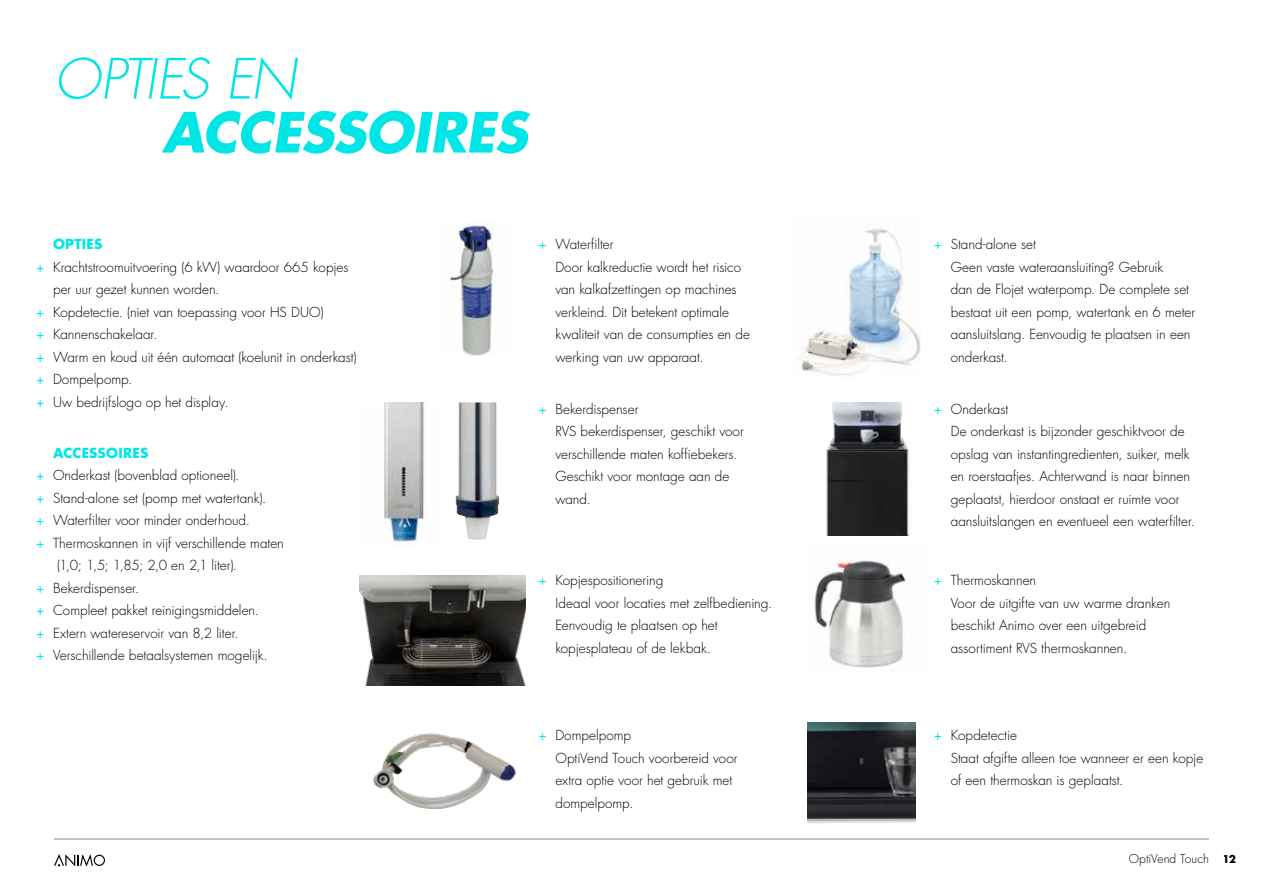
<style>
.page{position:relative;width:1263px;height:893px;background:#fff}
.page>*{position:absolute;margin:0;border:0;box-sizing:border-box;transform-origin:0 0}
.t1{font:italic 700 54px "Futura Std";letter-spacing:-.02em;color:#00e6e6}
.t2{font:italic 300 54px "Futura Std";letter-spacing:-.045em;color:#00e6e6}
.t3{font:300 13.5px/22.5px "Futura Std";color:#000}
.t4{font:700 13.5px "Futura Std";letter-spacing:.015em;color:#00e6e6}
.t5{font:300 12px "Futura Std";letter-spacing:.005em;color:#000}
.s1{font-weight:400;color:#00e6e6}
.s2{font-weight:700;font-size:10.5px}
</style>
<div class="page">
<img style="left:797px;top:229px;width:124px;height:147px">
<img style="left:814px;top:560px;width:97px;height:108px">
<img style="left:450px;top:222px;width:52px;height:134px">
<img style="left:456px;top:402px;width:43px;height:138px">
<img style="left:808px;top:723px;width:107px;height:100px">
<img style="left:826px;top:402px;width:84px;height:134px">
<img style="left:384px;top:402px;width:43px;height:144px">
<img style="left:360px;top:575px;width:165px;height:111px">
<svg style="left:54px;top:854px;width:51px;height:13px"></svg>
<hr style="left:54px;top:839px;width:1155px;height:1px;background:#888c86">
<img style="left:373px;top:733px;width:143px;height:76px">
<h1 class="t2" style="left:54px;top:46px;width:243px">OPTIES EN</h1>
<h1 class="t1" style="left:162px;top:96px;width:367px">ACCESSOIRES</h1>
<p class="t4" style="left:53px;top:235px;width:51px">OPTIES</p>
<p class="t3" style="left:36px;top:256px;width:314px"><span class="s1">+</span> Krachtstroomuitvoering (6 kW) waardoor 665 kopjes</p>
<p class="t3" style="left:53px;top:278px;width:168px">per uur gezet kunnen worden.</p>
<p class="t3" style="left:36px;top:301px;width:289px"><span class="s1">+</span> Kopdetectie. (niet van toepassing voor HS DUO)</p>
<p class="t3" style="left:36px;top:324px;width:123px"><span class="s1">+</span> Kannenschakelaar.</p>
<p class="t3" style="left:36px;top:346px;width:322px"><span class="s1">+</span> Warm en koud uit één automaat (koelunit in onderkast)</p>
<p class="t3" style="left:36px;top:369px;width:98px"><span class="s1">+</span> Dompelpomp.</p>
<p class="t3" style="left:36px;top:391px;width:194px"><span class="s1">+</span> Uw bedrijfslogo op het display.</p>
<p class="t4" style="left:53px;top:444px;width:97px">ACCESSOIRES</p>
<p class="t3" style="left:36px;top:464px;width:205px"><span class="s1">+</span> Onderkast (bovenblad optioneel).</p>
<p class="t3" style="left:36px;top:487px;width:232px"><span class="s1">+</span> Stand-alone set (pomp met watertank).</p>
<p class="t3" style="left:36px;top:509px;width:215px"><span class="s1">+</span> Waterfilter voor minder onderhoud.</p>
<p class="t3" style="left:36px;top:532px;width:249px"><span class="s1">+</span> Thermoskannen in vijf verschillende maten</p>
<p class="t3" style="left:57px;top:554px;width:181px">(1,0; 1,5; 1,85; 2,0 en 2,1 liter).</p>
<p class="t3" style="left:36px;top:577px;width:105px"><span class="s1">+</span> Bekerdispenser.</p>
<p class="t3" style="left:36px;top:599px;width:224px"><span class="s1">+</span> Compleet pakket reinigingsmiddelen.</p>
<p class="t3" style="left:36px;top:622px;width:204px"><span class="s1">+</span> Extern watereservoir van 8,2 liter.</p>
<p class="t3" style="left:36px;top:644px;width:233px"><span class="s1">+</span> Verschillende betaalsystemen mogelijk.</p>
<p class="t3" style="left:555px;top:234px;width:196px;text-indent:-17px"><span class="s1">+</span> Waterfilter<br>Door kalkreductie wordt het risico van kalkafzettingen op machines verkleind. Dit betekent optimale kwaliteit van de consumpties en de werking van uw apparaat.</p>
<p class="t3" style="left:555px;top:398px;width:190px;text-indent:-17px"><span class="s1">+</span> Bekerdispenser<br>RVS bekerdispenser, geschikt voor verschillende maten koffiebekers.<br>Geschikt voor montage aan de wand.</p>
<p class="t3" style="left:555px;top:569px;width:218px;text-indent:-17px"><span class="s1">+</span> Kopjespositionering<br>Ideaal voor locaties met zelfbediening.<br>Eenvoudig te plaatsen op het kopjesplateau of de lekbak.</p>
<p class="t3" style="left:555px;top:724px;width:184px;text-indent:-17px"><span class="s1">+</span> Dompelpomp<br>OptiVend Touch voorbereid voor extra optie voor het gebruik met dompelpomp.</p>
<p class="t3" style="left:951px;top:234px;width:246px;text-indent:-17px"><span class="s1">+</span> Stand-alone set<br>Geen vaste wateraansluiting? Gebruik<br>dan de Flojet waterpomp. De complete set bestaat uit een pomp, watertank en 6 meter aansluitslang. Eenvoudig te plaatsen in een onderkast.</p>
<p class="t3" style="left:951px;top:398px;width:246px;text-indent:-17px"><span class="s1">+</span> Onderkast<br>De onderkast is bijzonder geschiktvoor de opslag van instantingredienten, suiker, melk en roerstaafjes. Achterwand is naar binnen geplaatst, hierdoor onstaat er ruimte voor aansluitslangen en eventueel een waterfilter.</p>
<p class="t3" style="left:951px;top:569px;width:221px;text-indent:-17px"><span class="s1">+</span> Thermoskannen<br>Voor de uitgifte van uw warme dranken beschikt Animo over een uitgebreid assortiment RVS thermoskannen.</p>
<p class="t3" style="left:951px;top:725px;width:254px;text-indent:-17px"><span class="s1">+</span> Kopdetectie<br>Staat afgifte alleen toe wanneer er een kopje of een thermoskan is geplaatst.</p>
<p class="t5" style="left:1129px;top:851px;width:109px">OptiVend Touch <span class="s2">12</span></p>
</div>
